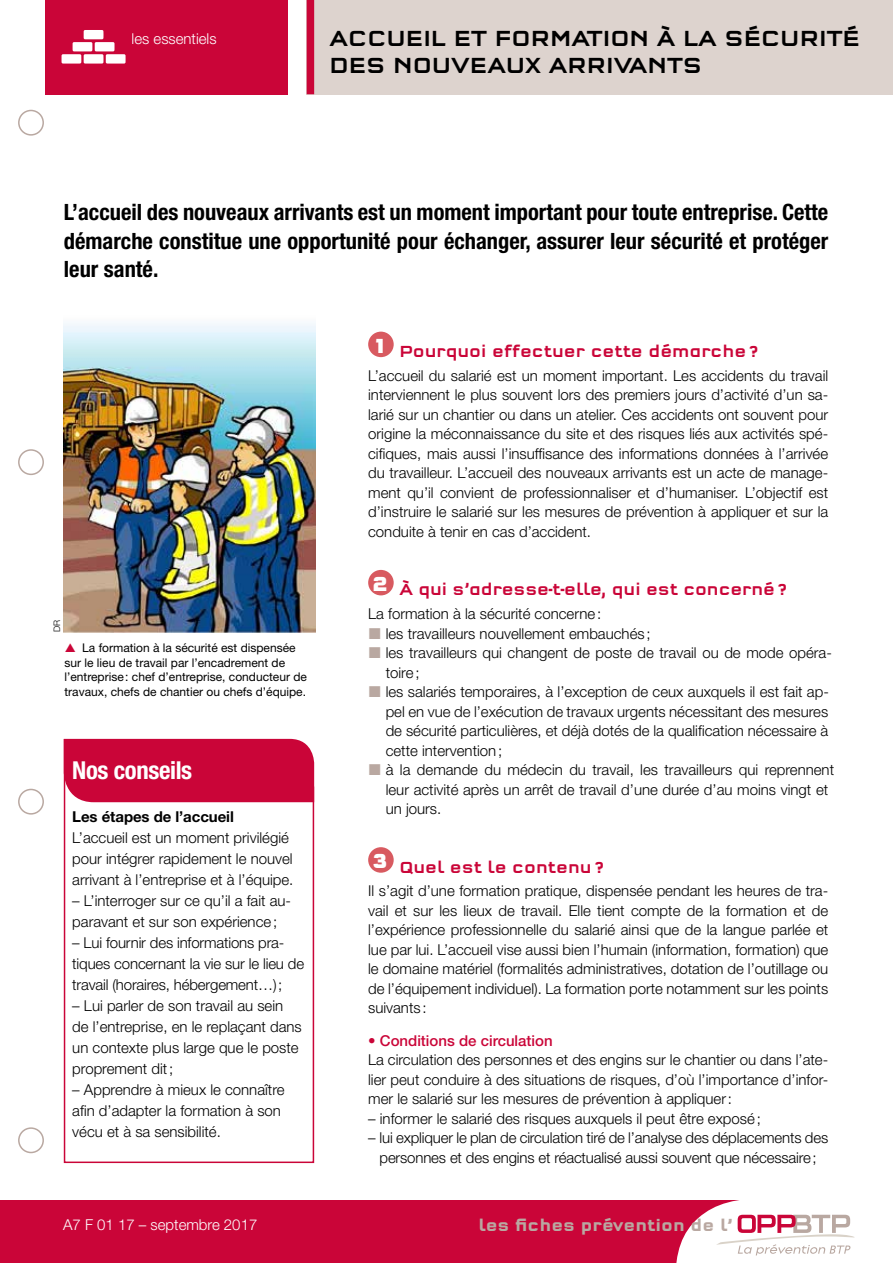
<style>
.page{position:relative;width:893px;height:1263px;background:#fff}
.page>*{position:absolute;margin:0;border:0;box-sizing:border-box;transform-origin:0 0}
.t1{font:700 condensed 24.75px "Helvetica Neue LT Std";letter-spacing:-.015em;color:#fff}
.t2{font:700 condensed 22.5px/28.5px "Helvetica Neue LT Std";color:#000;text-align:justify}
.t3{font:500 22.5px/27px "Q Type Square";color:#000}
.t4{font:500 16.5px "Q Type Square";color:#ca0538}
.t5{font:700 16.5px "Q Type Square";color:#b9a8a1}
.t6{font:300 15px/19.5px "Helvetica Neue LT Pro";color:#000}
.t7{font:300 15px "Helvetica Neue LT Pro";color:#fff}
.t8{font:500 15px "Helvetica Neue LT Pro";color:#ca0538}
.t9{font:700 15px "Helvetica Neue LT Pro";letter-spacing:-.005em;color:#000}
.t10{font:12px/14.4px "Helvetica Neue LT Std";color:#000}
.t11{font:300 9px "Helvetica Neue LT Pro";color:#000}
</style>
<div class="page">
<div style="left:0;top:1200px;width:893px;height:63px;background:#ca0538"></div>
<div style="left:307px;top:0;width:586px;height:94px;background:#ddd3ce"></div>
<div style="left:307px;top:0;width:7px;height:94px;background:#ca0538"></div>
<svg style="left:18px;top:109px;width:26px;height:1045px"></svg>
<svg style="left:676px;top:1200px;width:217px;height:63px;background:#f4dce1"></svg>
<div style="left:45px;top:0;width:243px;height:94px;background:#ca0538"></div>
<svg style="left:62px;top:30px;width:64px;height:34px"></svg>
<img style="left:64px;top:323px;width:251px;height:309px">
<div style="left:368px;top:332px;width:26px;height:25px;background:#d85a60;border-radius:50%"></div>
<div style="left:368px;top:570px;width:26px;height:25px;background:#d85a60;border-radius:50%"></div>
<div style="left:368px;top:847px;width:26px;height:26px;background:#d85a60;border-radius:50%"></div>
<svg style="left:63px;top:739px;width:252px;height:425px"></svg>
<div style="left:64px;top:739px;width:250px;height:63px;background:#ca0538"></div>
<p class="t7" style="left:132px;top:30px;width:86px">les essentiels</p>
<h2 class="t3" style="left:330px;top:25px;width:532px">ACCUEIL ET FORMATION À LA SÉCURITÉ<br>DES NOUVEAUX ARRIVANTS</h2>
<h2 class="t2" style="left:64px;top:198px;width:766px">L’accueil des nouveaux arrivants est un moment important pour toute entreprise. Cette démarche constitue une opportunité pour échanger, assurer leur sécurité et protéger leur santé.</h2>
<p class="t11" style="left:51px;top:632px;width:14px;rotate:-90deg">DR</p>
<p class="t10" style="left:64px;top:641px;width:244px;text-indent:18px">La formation à la sécurité est dispensée sur le lieu de travail par l’encadrement de l’entreprise: chef d’entreprise, conducteur de travaux, chefs de chantier ou chefs d’équipe.</p>
<h1 class="t1" style="left:72px;top:756px;width:121px">Nos conseils</h1>
<p class="t9" style="left:72px;top:807px;width:163px">Les étapes de l’accueil</p>
<p class="t6" style="left:72px;top:827px;width:223px;line-height:21px">L’accueil est un moment privilégié pour intégrer rapidement le nouvel arrivant à l’entreprise et à l’équipe.</p>
<p class="t6" style="left:72px;top:890px;width:220px;line-height:21px">– L’interroger sur ce qu’il a fait au&shy;paravant et sur son expérience;</p>
<p class="t6" style="left:72px;top:932px;width:233px;line-height:21px">– Lui fournir des informations pra&shy;tiques concernant la vie sur le lieu de travail (horaires, hébergement…);</p>
<p class="t6" style="left:72px;top:995px;width:231px;line-height:21px">– Lui parler de son travail au sein de l’entreprise, en le replaçant dans un contexte plus large que le poste proprement dit;</p>
<p class="t6" style="left:72px;top:1079px;width:214px;line-height:21px">– Apprendre à mieux le connaître afin d’adapter la formation à son vécu et à sa sensibilité.</p>
<p class="t7" style="left:63px;top:1215px;width:196px">A7 F 01 17 – septembre 2017</p>
<p class="t4" style="left:376px;top:342px;width:385px"><sup>1</sup> Pourquoi effectuer cette démarche?</p>
<p class="t6" style="left:368px;top:365px;width:462px;text-align:justify">L’accueil du salarié est un moment important. Les accidents du travail interviennent le plus souvent lors des premiers jours d’activité d’un sa&shy;larié sur un chantier ou dans un atelier. Ces accidents ont souvent pour origine la méconnaissance du site et des risques liés aux activités spé&shy;cifiques, mais aussi l’insuffisance des informations données à l’arrivée du travailleur. L’accueil des nouveaux arrivants est un acte de manage&shy;ment qu’il convient de professionnaliser et d’humaniser. L’objectif est d’instruire le salarié sur les mesures de prévention à appliquer et sur la conduite à tenir en cas d’accident.</p>
<p class="t4" style="left:372px;top:580px;width:417px"><sup>2</sup> À qui s’adresse-t-elle, qui est concerné?</p>
<p class="t6" style="left:386px;top:604px;width:450px;text-indent:-18px">La formation à la sécurité concerne:<br>les travailleurs nouvellement embauchés ;<br>les travailleurs qui changent de poste de travail ou de mode opéra&shy;toire;<br>les salariés temporaires, à l’exception de ceux auxquels il est fait ap&shy;pel en vue de l’exécution de travaux urgents nécessitant des mesures de sécurité particulières, et déjà dotés de la qualification nécessaire à cette intervention;<br>à la demande du médecin du travail, les travailleurs qui reprennent leur activité après un arrêt de travail d’une durée d’au moins vingt et un jours.</p>
<p class="t4" style="left:372px;top:857px;width:234px"><sup>3</sup> Quel est le contenu?</p>
<p class="t6" style="left:368px;top:881px;width:462px;text-align:justify">Il s’agit d’une formation pratique, dispensée pendant les heures de tra&shy;vail et sur les lieux de travail. Elle tient compte de la formation et de l’expérience professionnelle du salarié ainsi que de la langue parlée et lue par lui. L’accueil vise aussi bien l’humain (information, formation) que le domaine matériel (formalités administratives, dotation de l’outillage ou de l’équipement individuel). La formation porte notamment sur les points suivants :</p>
<p class="t8" style="left:368px;top:1031px;width:186px">• Conditions de circulation</p>
<p class="t6" style="left:368px;top:1050px;width:462px;text-align:justify">La circulation des personnes et des engins sur le chantier ou dans l’ate&shy;lier peut conduire à des situations de risques, d’où l’importance d’infor&shy;mer le salarié sur les mesures de prévention à appliquer:</p>
<p class="t6" style="left:368px;top:1108px;width:394px">– informer le salarié des risques auxquels il peut être exposé;</p>
<p class="t6" style="left:368px;top:1128px;width:462px;text-align:center">– lui expliquer le plan de circulation tiré de l’analyse des déplacements des personnes et des engins et réactualisé aussi souvent que nécessaire;</p>
<p class="t5" style="left:479px;top:1215px;width:256px">les fiches prévention de l’</p>
</div>
